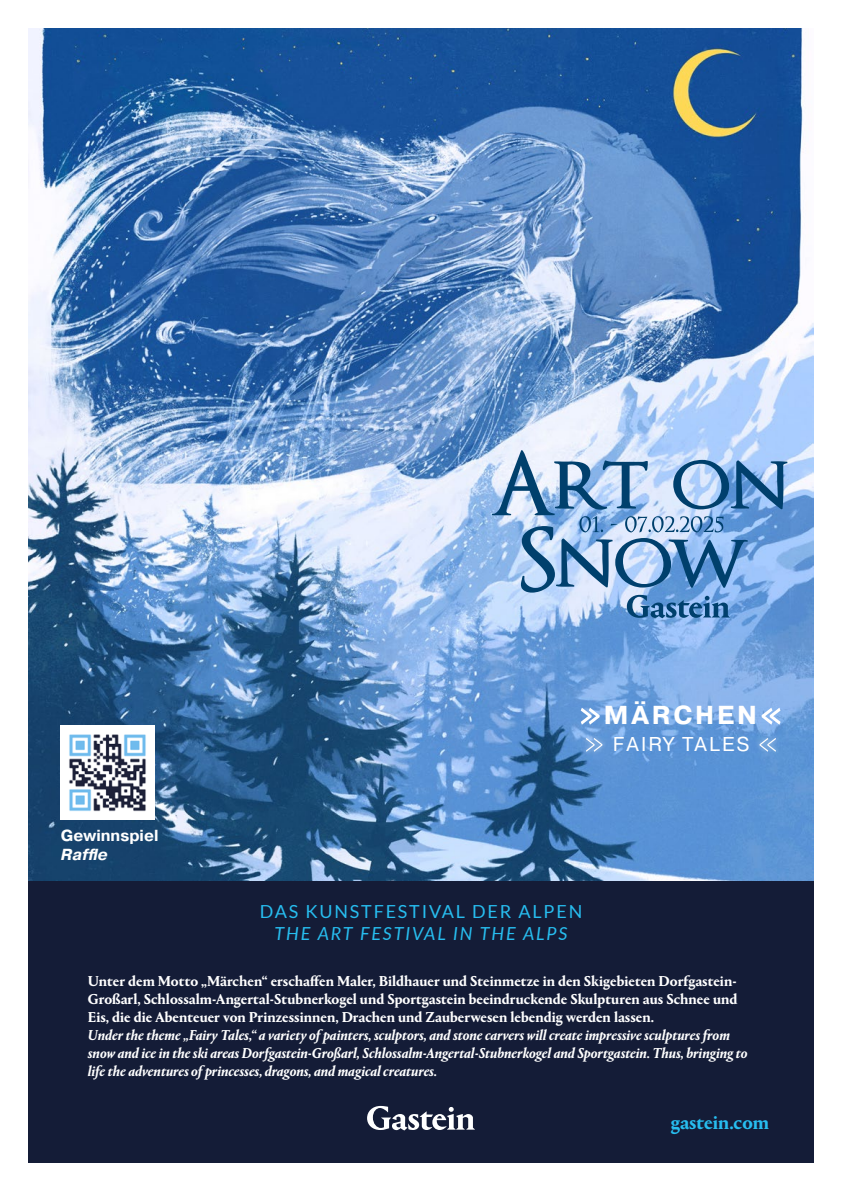
<style>
.page{position:relative;width:842px;height:1191px;background:#fff}
.page>*{position:absolute;margin:0;border:0;box-sizing:border-box;transform-origin:0 0}
.t1{font:700 26px "Pragmatica";letter-spacing:.11em;color:#fff}
.Text_im_Balken{font:700 20px "Portrait";color:#27bdef}
.t2{font:20px "Pragmatica";letter-spacing:.11em;color:#fff}
.Text_im_Balken-2{font:18px "Lato";letter-spacing:.1em;color:#27bdef}
.Text_im_Balken-3{font:italic 18px "Lato";letter-spacing:.1em;color:#27bdef}
.t3{font:700 16px "Pragmatica";color:#fff}
.t4{font:italic 700 16px "Pragmatica";color:#fff}
.Fliesstext{font:italic 700 15px/18px "Portrait";color:#fff}
.Fliesstext-2{font:700 15px/18px "Portrait";color:#fff;text-align:justify}
</style>
<div class="page">
<div style="left:28px;top:880px;width:786px;height:282px;background:#141c37"></div>
<img style="left:28px;top:28px;width:786px;height:852px">
<svg style="left:492px;top:450px;width:295px;height:168px;background:#8cb0d9"></svg>
<svg style="left:581px;top:707px;width:19px;height:17px"></svg>
<svg style="left:762px;top:707px;width:18px;height:17px"></svg>
<img style="left:579px;top:730px;width:30px;height:29px">
<svg style="left:586px;top:738px;width:16px;height:14px"></svg>
<img style="left:752px;top:730px;width:31px;height:29px">
<svg style="left:759px;top:738px;width:17px;height:14px"></svg>
<img style="left:61px;top:726px;width:93px;height:93px">
<svg style="left:367px;top:1106px;width:108px;height:24px"></svg>
<p class="t3" style="left:61px;top:824px;width:99px">Gewinnspiel</p>
<p class="t4" style="left:61px;top:844px;width:49px">Raffle</p>
<p class="t1" style="left:604px;top:698px;width:155px">MÄRCHEN</p>
<p class="t2" style="left:613px;top:732px;width:138px">FAIRY TALES</p>
<p class="Text_im_Balken-2" style="left:260px;top:901px;width:324px">DAS KUNSTFESTIVAL DER ALPEN</p>
<p class="Text_im_Balken-3" style="left:275px;top:921px;width:295px">THE ART FESTIVAL IN THE ALPS</p>
<p class="Fliesstext-2" style="left:88px;top:971px;width:651px">Unter dem Motto „Märchen“ erschaffen Maler, Bildhauer und Steinmetze in den Skigebieten Dorfgastein-Großarl, Schlossalm-Angertal-Stubnerkogel und Sportgastein beeindruckende Skulpturen aus Schnee und Eis, die die Abenteuer von Prinzessinnen, Drachen und Zauberwesen lebendig werden lassen.</p>
<p class="Fliesstext" style="left:88px;top:1025px;width:661px">Under the theme „Fairy Tales,“ a variety of painters, sculptors, and stone carvers will create impressive sculptures from snow and ice in the ski areas Dorfgastein-Großarl, Schlossalm-Angertal-Stubnerkogel and Sportgastein. Thus, bringing to life the adventures of princesses, dragons, and magical creatures.</p>
<p class="Text_im_Balken" style="left:671px;top:1108px;width:100px">gastein.com</p>
</div>
